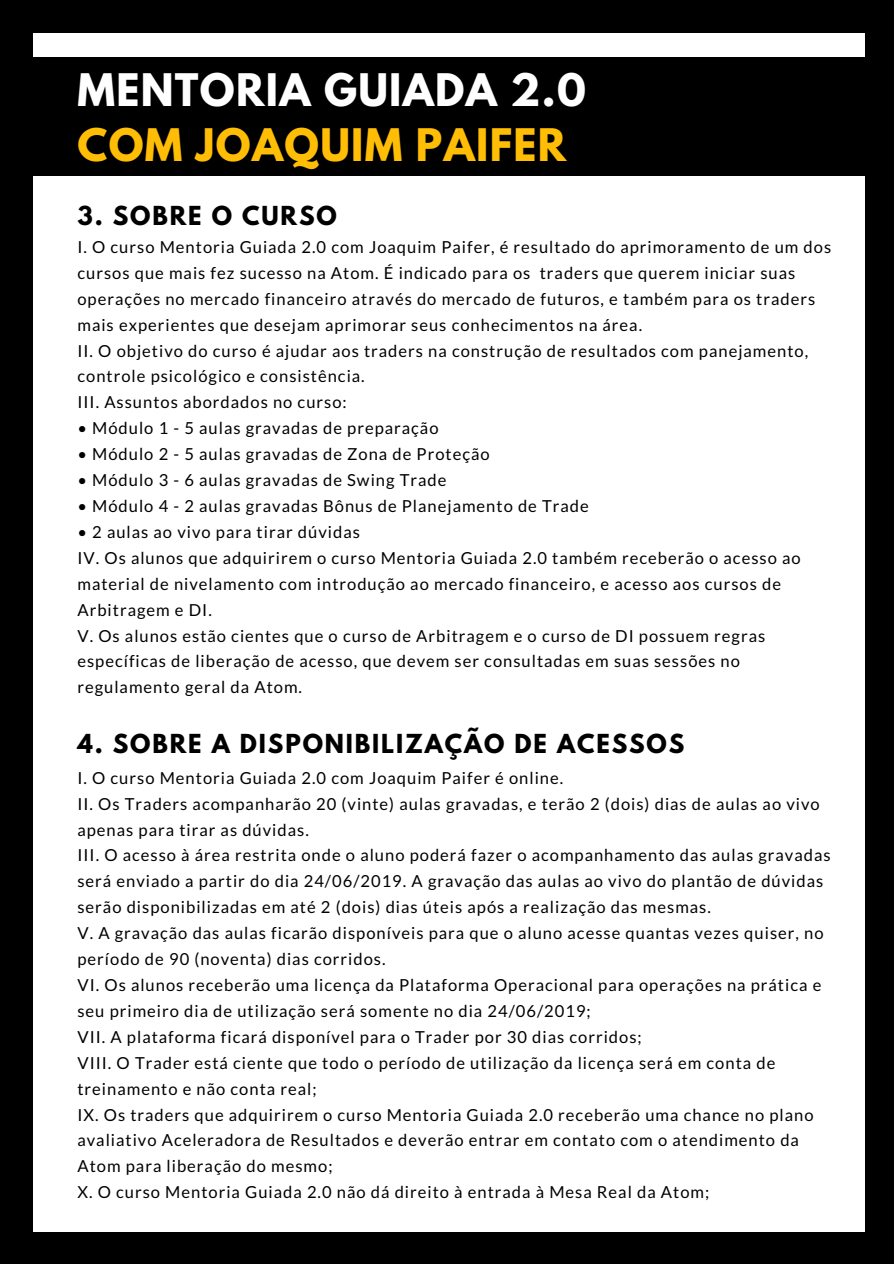
<style>
.page{position:relative;width:894px;height:1264px;background:#fff}
.page>*{position:absolute;margin:0;border:0;box-sizing:border-box;transform-origin:0 0}
.t1{font:700 39.75px "League Spartan";letter-spacing:.035em;color:#fff}
.t2{font:700 39.75px "League Spartan";letter-spacing:.035em;color:#ffbe05}
.t3{font:700 23.25px "League Spartan";letter-spacing:.08em;color:#000}
.t4{font:16.5px/26px "Lato";letter-spacing:.06em;color:#000}
</style>
<div class="page">
<div style="left:0;top:0;width:893px;height:1263px;background:#000"></div>
<div style="left:34px;top:33px;width:830px;height:1198px;background:#fff"></div>
<div style="left:0;top:57px;width:893px;height:118px;background:#000"></div>
<h1 class="t1" style="left:77px;top:70px;width:510px">MENTORIA GUIADA 2.0</h1>
<h1 class="t2" style="left:77px;top:125px;width:490px">COM JOAQUIM PAIFER</h1>
<h2 class="t3" style="left:77px;top:204px;width:261px">3. SOBRE O CURSO</h2>
<p class="t4" style="left:77px;top:233px;width:755px">I. O curso Mentoria Guiada 2.0 com Joaquim Paifer, é resultado do aprimoramento de um dos cursos que mais fez sucesso na Atom. É indicado para os traders que querem iniciar suas operações no mercado financeiro através do mercado de futuros, e também para os traders mais experientes que desejam aprimorar seus conhecimentos na área.<br>II. O objetivo do curso é ajudar aos traders na construção de resultados com panejamento, controle psicológico e consistência.<br>III. Assuntos abordados no curso:</p>
<p class="t4" style="left:77px;top:415px;width:362px">• Módulo 1 - 5 aulas gravadas de preparação</p>
<p class="t4" style="left:77px;top:441px;width:413px">• Módulo 2 - 5 aulas gravadas de Zona de Proteção</p>
<p class="t4" style="left:77px;top:467px;width:370px">• Módulo 3 - 6 aulas gravadas de Swing Trade</p>
<p class="t4" style="left:77px;top:492px;width:513px">• Módulo 4 - 2 aulas gravadas Bônus de Planejamento de Trade</p>
<p class="t4" style="left:77px;top:518px;width:724px">• 2 aulas ao vivo para tirar dúvidas<br>IV. Os alunos que adquirirem o curso Mentoria Guiada 2.0 também receberão o acesso ao material de nivelamento com introdução ao mercado financeiro, e acesso aos cursos de Arbitragem e DI.<br>V. Os alunos estão cientes que o curso de Arbitragem e o curso de DI possuem regras específicas de liberação de acesso, que devem ser consultadas em suas sessões no regulamento geral da Atom.</p>
<h2 class="t3" style="left:77px;top:731px;width:608px">4. SOBRE A DISPONIBILIZAÇÃO DE ACESSOS</h2>
<p class="t4" style="left:77px;top:764px;width:754px">I. O curso Mentoria Guiada 2.0 com Joaquim Paifer é online.<br>II. Os Traders acompanharão 20 (vinte) aulas gravadas, e terão 2 (dois) dias de aulas ao vivo apenas para tirar as dúvidas.<br>III. O acesso à área restrita onde o aluno poderá fazer o acompanhamento das aulas gravadas será enviado a partir do dia 24/06/2019. A gravação das aulas ao vivo do plantão de dúvidas serão disponibilizadas em até 2 (dois) dias úteis após a realização das mesmas.<br>V. A gravação das aulas ficarão disponíveis para que o aluno acesse quantas vezes quiser, no período de 90 (noventa) dias corridos.<br>VI. Os alunos receberão uma licença da Plataforma Operacional para operações na prática e seu primeiro dia de utilização será somente no dia 24/06/2019;<br>VII. A plataforma ficará disponível para o Trader por 30 dias corridos;<br>VIII. O Trader está ciente que todo o período de utilização da licença será em conta de treinamento e não conta real;<br>IX. Os traders que adquirirem o curso Mentoria Guiada 2.0 receberão uma chance no plano avaliativo Aceleradora de Resultados e deverão entrar em contato com o atendimento da Atom para liberação do mesmo;<br>X. O curso Mentoria Guiada 2.0 não dá direito à entrada à Mesa Real da Atom;</p>
</div>
